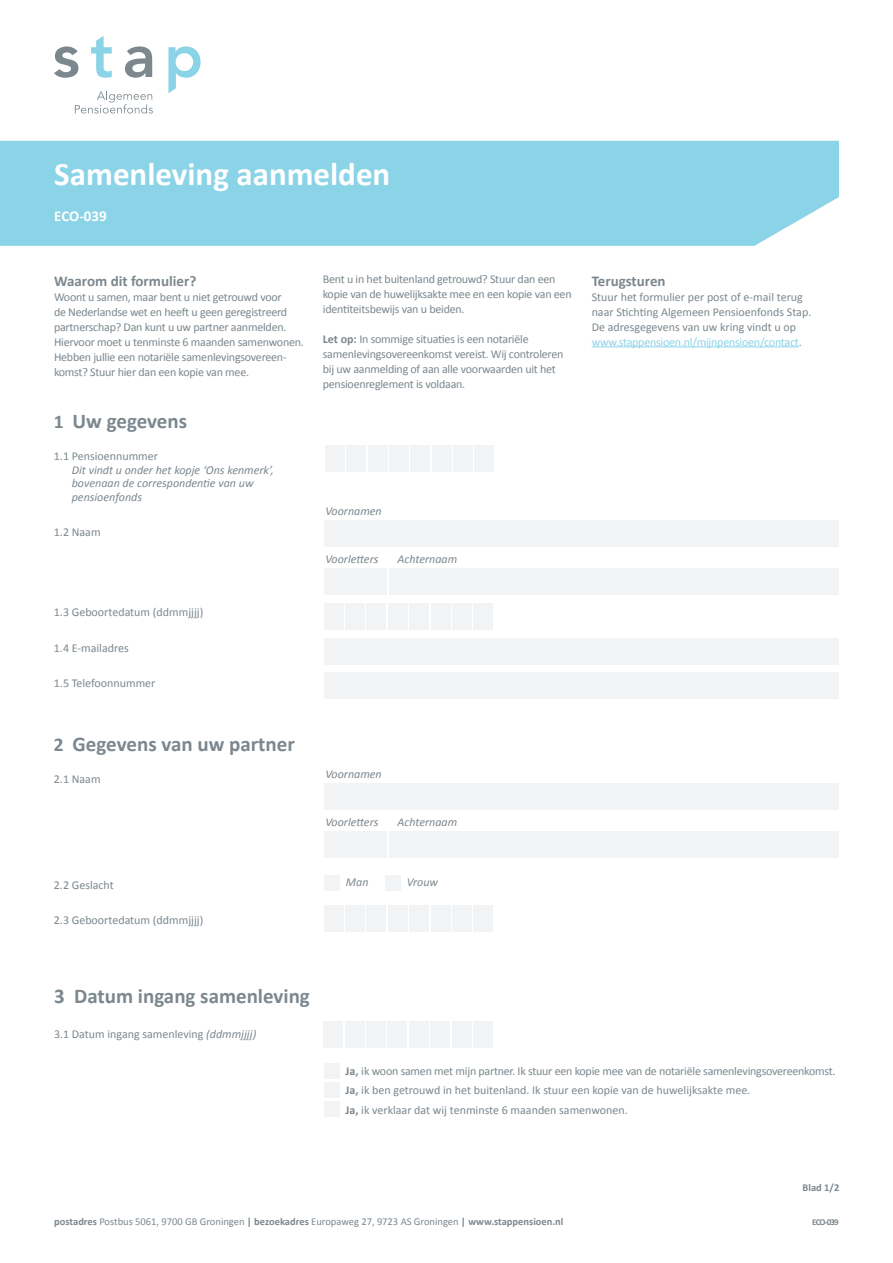
<style>
.page{position:relative;width:893px;height:1263px;background:#fff}
.page>*{position:absolute;margin:0;border:0;box-sizing:border-box;transform-origin:0 0}
.t1{font:700 33px "Calibri";color:#fff}
.t2{font:700 21px "Calibri";color:#7c878e}
.t3{font:700 15px "Calibri";color:#7c878e}
.t4{font:700 15px "Calibri";letter-spacing:-.005em;color:#fff}
.t5{font:12px/15px "Calibri";letter-spacing:-.02em;color:#7c878e}
.t6{font:12px/15px "Calibri";color:#7c878e}
.t7{font:italic 12px/13.5px "Calibri";color:#7c878e}
.t8{font:10.5px "Calibri";color:#7c878e}
.t9{font:700 10.5px "Calibri";color:#7c878e}
.t10{font:700 9px "Calibri";letter-spacing:-.095em;color:#7c878e}
.s1{font-size:19.5px}
.s2{font-weight:700}
.s3{color:#8bd3e6}
.s4{font-style:italic}
</style>
<div class="page">
<svg style="left:54px;top:46px;width:24px;height:32px"></svg>
<svg style="left:91px;top:36px;width:21px;height:42px"></svg>
<svg style="left:125px;top:46px;width:27px;height:32px"></svg>
<svg style="left:168px;top:46px;width:33px;height:47px"></svg>
<svg style="left:75px;top:91px;width:78px;height:23px"></svg>
<div style="left:0;top:141px;width:839px;height:105px;background:#8bd3e6"></div>
<hr style="left:592px;top:346px;width:207px;height:1px;background:#8bd3e6">
<div style="left:325px;top:520px;width:514px;height:27px;background:#f2f3f4"></div>
<div style="left:325px;top:783px;width:514px;height:27px;background:#f2f3f4"></div>
<div style="left:325px;top:638px;width:514px;height:26px;background:#f2f3f4"></div>
<div style="left:325px;top:672px;width:514px;height:27px;background:#f2f3f4"></div>
<div style="left:325px;top:569px;width:62px;height:26px;background:#f2f3f4"></div>
<div style="left:325px;top:831px;width:62px;height:27px;background:#f2f3f4"></div>
<div style="left:389px;top:569px;width:450px;height:26px;background:#f2f3f4"></div>
<div style="left:389px;top:831px;width:450px;height:27px;background:#f2f3f4"></div>
<div style="left:347px;top:445px;width:19px;height:27px;background:#f2f3f4"></div>
<div style="left:346px;top:603px;width:19px;height:27px;background:#f2f3f4"></div>
<div style="left:346px;top:905px;width:19px;height:27px;background:#f2f3f4"></div>
<div style="left:368px;top:445px;width:19px;height:27px;background:#f2f3f4"></div>
<div style="left:367px;top:603px;width:19px;height:27px;background:#f2f3f4"></div>
<div style="left:367px;top:905px;width:19px;height:27px;background:#f2f3f4"></div>
<div style="left:389px;top:445px;width:19px;height:27px;background:#f2f3f4"></div>
<div style="left:388px;top:603px;width:19px;height:27px;background:#f2f3f4"></div>
<div style="left:388px;top:905px;width:19px;height:27px;background:#f2f3f4"></div>
<div style="left:411px;top:445px;width:19px;height:27px;background:#f2f3f4"></div>
<div style="left:410px;top:603px;width:19px;height:27px;background:#f2f3f4"></div>
<div style="left:410px;top:905px;width:19px;height:27px;background:#f2f3f4"></div>
<div style="left:432px;top:445px;width:19px;height:27px;background:#f2f3f4"></div>
<div style="left:431px;top:603px;width:19px;height:27px;background:#f2f3f4"></div>
<div style="left:431px;top:905px;width:19px;height:27px;background:#f2f3f4"></div>
<div style="left:453px;top:445px;width:19px;height:27px;background:#f2f3f4"></div>
<div style="left:452px;top:603px;width:19px;height:27px;background:#f2f3f4"></div>
<div style="left:452px;top:905px;width:19px;height:27px;background:#f2f3f4"></div>
<div style="left:475px;top:445px;width:19px;height:27px;background:#f2f3f4"></div>
<div style="left:474px;top:603px;width:19px;height:27px;background:#f2f3f4"></div>
<div style="left:474px;top:905px;width:19px;height:27px;background:#f2f3f4"></div>
<div style="left:325px;top:445px;width:19px;height:27px;background:#f2f3f4"></div>
<div style="left:324px;top:603px;width:19px;height:27px;background:#f2f3f4"></div>
<div style="left:324px;top:905px;width:19px;height:27px;background:#f2f3f4"></div>
<div style="left:324px;top:1063px;width:15px;height:16px;background:#f2f3f4"></div>
<div style="left:324px;top:875px;width:15px;height:16px;background:#f2f3f4"></div>
<div style="left:385px;top:875px;width:15px;height:16px;background:#f2f3f4"></div>
<div style="left:324px;top:1082px;width:15px;height:16px;background:#f2f3f4"></div>
<div style="left:324px;top:1101px;width:15px;height:16px;background:#f2f3f4"></div>
<div style="left:345px;top:1021px;width:19px;height:26px;background:#f2f3f4"></div>
<div style="left:367px;top:1021px;width:19px;height:26px;background:#f2f3f4"></div>
<div style="left:388px;top:1021px;width:19px;height:26px;background:#f2f3f4"></div>
<div style="left:409px;top:1021px;width:19px;height:26px;background:#f2f3f4"></div>
<div style="left:431px;top:1021px;width:19px;height:26px;background:#f2f3f4"></div>
<div style="left:452px;top:1021px;width:19px;height:26px;background:#f2f3f4"></div>
<div style="left:473px;top:1021px;width:19px;height:26px;background:#f2f3f4"></div>
<div style="left:324px;top:1021px;width:19px;height:26px;background:#f2f3f4"></div>
<h1 class="t1" style="left:54px;top:153px;width:338px">Samenleving aanmelden</h1>
<p class="t4" style="left:54px;top:207px;width:54px">ECO-039</p>
<p class="t3" style="left:54px;top:271px;width:144px">Waarom dit formulier?</p>
<p class="t5" style="left:54px;top:288px;width:251px">Woont u samen, maar bent u niet getrouwd voor<br>de Nederlandse wet en heeft u geen geregistreerd partnerschap? Dan kunt u uw partner aanmelden.<br>Hiervoor moet u tenminste 6 maanden samenwonen.<br>Hebben jullie een notariële samenlevingsovereen&shy;komst? Stuur hier dan een kopie van mee.</p>
<h2 class="t2" style="left:54px;top:407px;width:135px"><span class="s1">1</span> Uw gegevens</h2>
<p class="t6" style="left:54px;top:448px;width:106px">1.1 Pensioennummer</p>
<p class="t7" style="left:72px;top:463px;width:204px">Dit vindt u onder het kopje ‘Ons kenmerk’, bovenaan de correspondentie van uw pensioenfonds</p>
<p class="t5" style="left:54px;top:524px;width:48px">1.2 Naam</p>
<p class="t6" style="left:54px;top:604px;width:151px">1.3 Geboortedatum (ddmmjjjj)</p>
<p class="t6" style="left:54px;top:640px;width:76px">1.4 E-mailadres</p>
<p class="t6" style="left:54px;top:675px;width:103px">1.5 Telefoonnummer</p>
<h2 class="t2" style="left:54px;top:730px;width:242px"><span class="s1">2</span> Gegevens van uw partner</h2>
<p class="t5" style="left:54px;top:771px;width:48px">2.1 Naam</p>
<p class="t5" style="left:323px;top:271px;width:250px">Bent u in het buitenland getrouwd? Stuur dan een kopie van de huwelijksakte mee en een kopie van een identiteitsbewijs van u beiden.</p>
<p class="t5" style="left:323px;top:331px;width:242px"><span class="s2">Let op:</span> In sommige situaties is een notariële samenlevingsovereenkomst vereist. Wij controleren bij uw aanmelding of aan alle voorwaarden uit het pensioenreglement is voldaan.</p>
<p class="t7" style="left:325px;top:503px;width:58px">Voornamen</p>
<p class="t7" style="left:325px;top:552px;width:55px">Voorletters</p>
<p class="t7" style="left:397px;top:552px;width:61px">Achternaam</p>
<p class="t7" style="left:325px;top:766px;width:58px">Voornamen</p>
<p class="t7" style="left:325px;top:815px;width:55px">Voorletters</p>
<p class="t7" style="left:397px;top:815px;width:61px">Achternaam</p>
<p class="t6" style="left:54px;top:876px;width:61px">2.2 Geslacht</p>
<p class="t6" style="left:54px;top:912px;width:151px">2.3 Geboortedatum (ddmmjjjj)</p>
<p class="t7" style="left:346px;top:875px;width:24px">Man</p>
<p class="t7" style="left:407px;top:875px;width:33px">Vrouw</p>
<p class="t3" style="left:592px;top:271px;width:76px">Terugsturen</p>
<p class="t6" style="left:592px;top:288px;width:221px">Stuur het formulier per post of e-mail terug naar Stichting Algemeen Pensioenfonds Stap.<br>De adresgegevens van uw kring vindt u op <span class="s3">www.stappensioen.nl/mijnpensioen/contact</span>.</p>
<h2 class="t2" style="left:54px;top:982px;width:257px">3 Datum ingang samenleving</h2>
<p class="t6" style="left:54px;top:1026px;width:204px">3.1 Datum ingang samenleving <span class="s4">(ddmmjjjj)</span></p>
<p class="t5" style="left:346px;top:1061px;width:492px;line-height:19.2px"><span class="s2">Ja,</span> ik woon samen met mijn partner. Ik stuur een kopie mee van de notariële samenlevingsovereenkomst.<br><span class="s2">Ja,</span> ik ben getrouwd in het buitenland. Ik stuur een kopie van de huwelijksakte mee.<br><span class="s2">Ja,</span> ik verklaar dat wij tenminste 6 maanden samenwonen.</p>
<p class="t9" style="left:802px;top:1181px;width:38px">Blad 1/2</p>
<p class="t8" style="left:54px;top:1215px;width:511px"><span class="s2">postadres</span> Postbus 5061, 9700 GB Groningen <span class="s2">| bezoekadres</span> Europaweg 27, 9723 AS Groningen <span class="s2">| www.stappensioen.nl</span></p>
<p class="t10" style="left:812px;top:1216px;width:28px">ECO-039</p>
</div>
